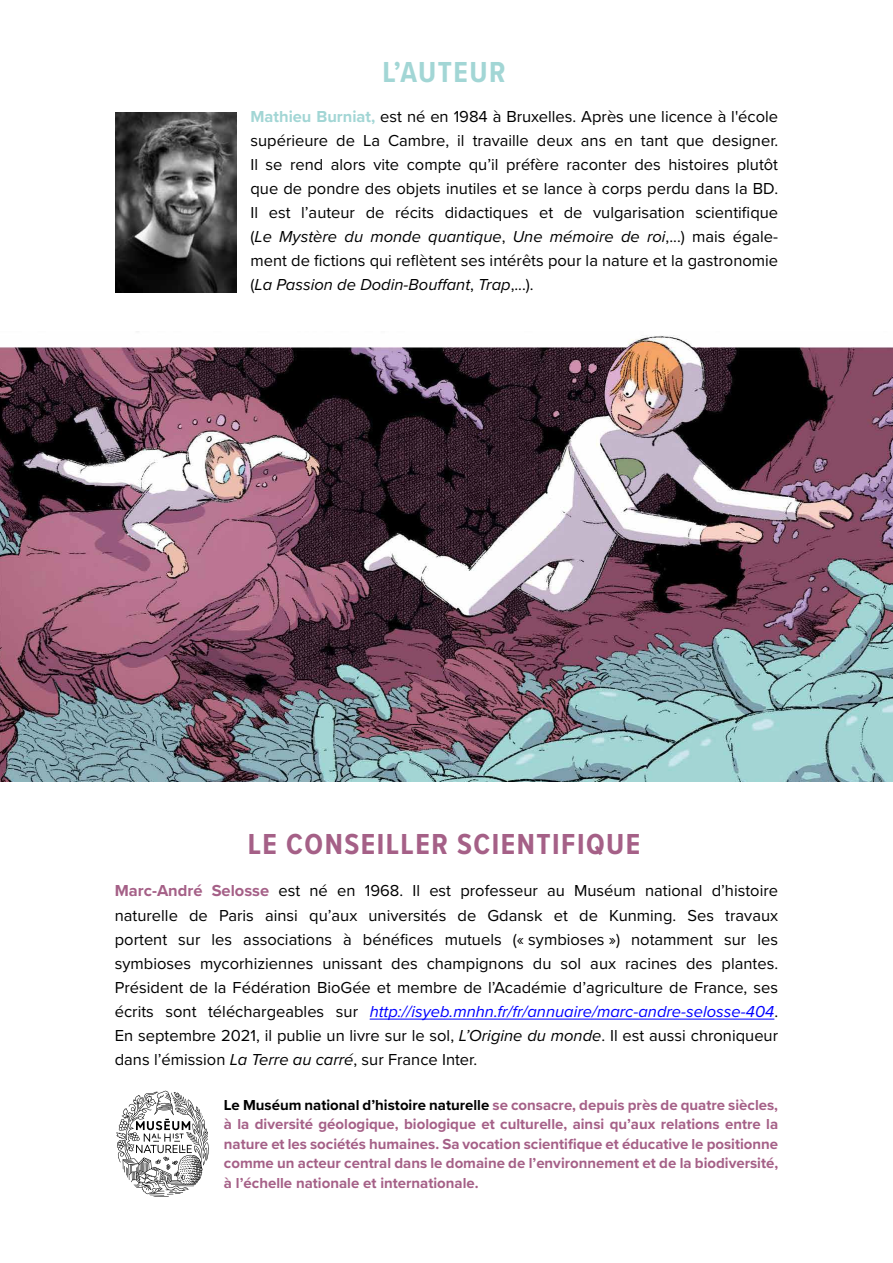
<style>
.page{position:relative;width:893px;height:1263px;background:#fff}
.page>*{position:absolute;margin:0;border:0;box-sizing:border-box;transform-origin:0 0}
.t1{font:700 30px "Proxima Nova Cond";letter-spacing:.05em;color:#a56087}
.t2{font:700 30px "Proxima Nova Cond";letter-spacing:.05em;color:#a2d6d5}
.t3{font:16.5px/24px "Proxima Nova";color:#000;text-align:justify}
.t4{font:700 15px/19.5px "Proxima Nova";color:#a56087;text-align:justify}
.s1{font-weight:700;color:#a2d6d5}
.s2{font-style:italic}
.s3{font-weight:700;color:#a56087}
.s4{font-style:italic;color:#00f}
.s5{color:#000}
</style>
<div class="page">
<img style="left:116px;top:112px;width:121px;height:180px">
<img style="left:0;top:335px;width:893px;height:446px">
<hr style="left:370px;top:1019px;width:404px;height:1px;background:#00f">
<svg style="left:116px;top:1090px;width:93px;height:107px"></svg>
<h1 class="t2" style="left:382px;top:50px;width:125px">L’AUTEUR</h1>
<p class="t3" style="left:250px;top:104px;width:529px"><span class="s1">Mathieu Burniat,</span> est né en 1984 à Bruxelles. Après une licence à l'école supérieure de La Cambre, il travaille deux ans en tant que designer.<br>Il se rend alors vite compte qu’il préfère raconter des histoires plutôt que de pondre des objets inutiles et se lance à corps perdu dans la BD.<br>Il est l’auteur de récits didactiques et de vulgarisation scientifique (<span class="s2">Le Mystère du monde quantique</span>, <span class="s2">Une mémoire de roi</span>,...) mais égale&shy;ment de fictions qui reflètent ses intérêts pour la nature et la gastronomie (<span class="s2">La Passion de Dodin-Bouffant</span>, <span class="s2">Trap</span>,...).</p>
<h1 class="t1" style="left:248px;top:822px;width:394px">LE CONSEILLER SCIENTIFIQUE</h1>
<p class="t3" style="left:115px;top:878px;width:665px"><span class="s3">Marc-André Selosse</span> est né en 1968. Il est professeur au Muséum national d’histoire naturelle de Paris ainsi qu’aux universités de Gdansk et de Kunming. Ses travaux portent sur les associations à bénéfices mutuels (« symbioses ») notamment sur les symbioses mycorhiziennes unissant des champignons du sol aux racines des plantes.<br>Président de la Fédération BioGée et membre de l’Académie d’agriculture de France, ses écrits sont téléchargeables sur <span class="s4">http://isyeb.mnhn.fr/fr/annuaire/marc-andre-selosse-404</span>.<br>En septembre 2021, il publie un livre sur le sol, <span class="s2">L’Origine du monde</span>. Il est aussi chroniqueur dans l’émission <span class="s2">La Terre au carré</span>, sur France Inter.</p>
<p class="t4" style="left:224px;top:1094px;width:556px"><span class="s5">Le Muséum national d’histoire naturelle</span> se consacre, depuis près de quatre siècles, à la diversité géologique, biologique et culturelle, ainsi qu’aux relations entre la nature et les sociétés humaines. Sa vocation scientifique et éducative le positionne comme un acteur central dans le domaine de l’environnement et de la biodiversité, à l’échelle nationale et internationale.</p>
</div>
